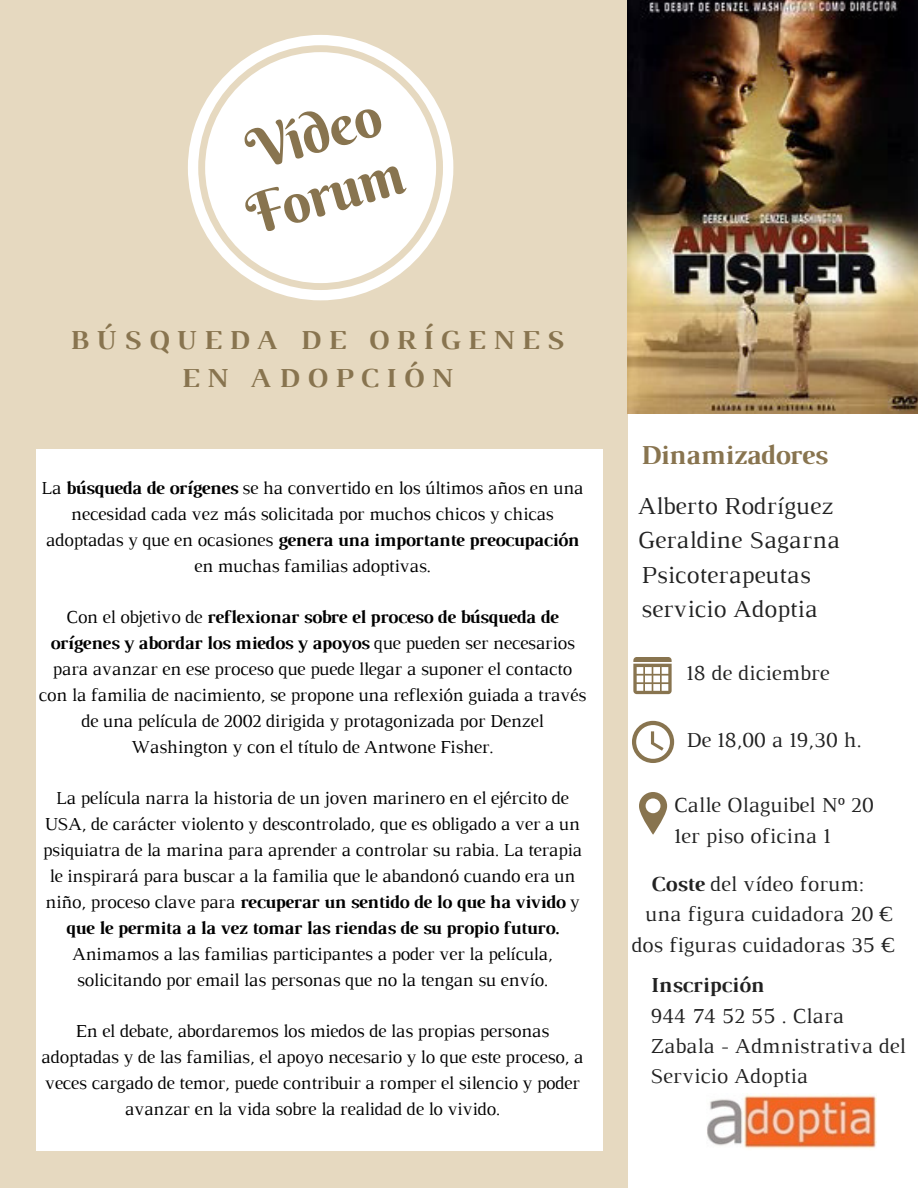
<style>
.page{position:relative;width:918px;height:1188px;background:#fff}
.page>*{position:absolute;margin:0;border:0;box-sizing:border-box;transform-origin:0 0}
.t1{font:55.95px/61.8px "Berkshire Swash";color:#88744f;text-align:center}
.t2{font:700 28.05px/38.2px "Luthier";letter-spacing:.26em;color:#88744f;text-align:center}
.t3{font:700 28.05px "Luthier";letter-spacing:-.02em;color:#88744f}
.t4{font:24.9px/34.2px "Luthier";color:#222}
.t5{font:21.75px/30.3px "Luthier";color:#222}
.t6{font:700 21.75px "Luthier";color:#222}
.t7{font:18.75px/25.8px "Luthier";letter-spacing:-.02em;color:#000;text-align:center}
.s1{font-weight:700}
</style>
<div class="page">
<div style="left:0;top:0;width:628px;height:1188px;background:#e6d9c0"></div>
<svg style="left:188px;top:35px;width:265px;height:265px"></svg>
<div style="left:205px;top:52px;width:231px;height:231px;background:#fff;border-radius:50%"></div>
<div style="left:36px;top:449px;width:567px;height:702px;background:#fff"></div>
<img style="left:628px;top:0;width:290px;height:414px">
<svg style="left:639px;top:792px;width:28px;height:43px"></svg>
<svg style="left:633px;top:657px;width:39px;height:37px"></svg>
<svg style="left:632px;top:721px;width:42px;height:42px"></svg>
<img style="left:707px;top:1094px;width:169px;height:55px">
<h1 class="t1" style="left:223px;top:127px;width:162px;rotate:-16deg">Vídeo<br>Forum</h1>
<h2 class="t2" style="left:69px;top:323px;width:495px">BÚSQUEDA DE ORÍGENES<br>EN ADOPCIÓN</h2>
<p class="t7" style="left:41px;top:476px;width:544px">La <span class="s1">búsqueda de orígenes</span> se ha convertido en los últimos años en una necesidad cada vez más solicitada por muchos chicos y chicas adoptadas y que en ocasiones <span class="s1">genera una importante preocupación </span>en muchas familias adoptivas.</p>
<p class="t7" style="left:39px;top:606px;width:549px">Con el objetivo de <span class="s1">reflexionar sobre el proceso de búsqueda de orígenes y abordar los miedos y apoyos</span> que pueden ser necesarios para avanzar en ese proceso que puede llegar a suponer el contacto con la familia de nacimiento, se propone una reflexión guiada a través de una película de 2002 dirigida y protagonizada por Denzel Washington y con el título de Antwone Fisher.</p>
<p class="t7" style="left:43px;top:787px;width:541px">La película narra la historia de un joven marinero en el ejército de USA, de carácter violento y descontrolado, que es obligado a ver a un psiquiatra de la marina para aprender a controlar su rabia. La terapia le inspirará para buscar a la familia que le abandonó cuando era un niño, proceso clave para <span class="s1">recuperar un sentido de lo que ha vivido</span> y <span class="s1">que le permita a la vez tomar las riendas de su propio futuro.</span></p>
<p class="t7" style="left:72px;top:942px;width:482px;text-align:left">Animamos a las familias participantes a poder ver la película, solicitando por email las personas que no la tengan su envío.</p>
<p class="t7" style="left:41px;top:1020px;width:544px">En el debate, abordaremos los miedos de las propias personas adoptadas y de las familias, el apoyo necesario y lo que este proceso, a veces cargado de temor, puede contribuir a romper el silencio y poder avanzar en la vida sobre la realidad de lo vivido.</p>
<h2 class="t3" style="left:640px;top:444px;width:188px">Dinamizadores</h2>
<h3 class="t4" style="left:638px;top:491px;width:204px">Alberto Rodríguez<br>Geraldine Sagarna<br>Psicoterapeutas servicio Adoptia</h3>
<p class="t5" style="left:686px;top:659px;width:145px">18 de diciembre</p>
<p class="t5" style="left:686px;top:726px;width:177px">De 18,00 a 19,30 h.</p>
<p class="t5" style="left:674px;top:792px;width:201px">Calle Olaguibel Nº 20<br>1er piso oficina 1</p>
<p class="t5" style="left:631px;top:870px;width:265px;text-align:center"><span class="s1">Coste</span> del vídeo forum:<br>una figura cuidadora 20 € dos figuras cuidadoras 35 €</p>
<p class="t6" style="left:650px;top:977px;width:115px">Inscripción</p>
<p class="t5" style="left:650px;top:1002px;width:257px">944 74 52 55 . Clara<br>Zabala - Admnistrativa del<br>Servicio Adoptia</p>
</div>
